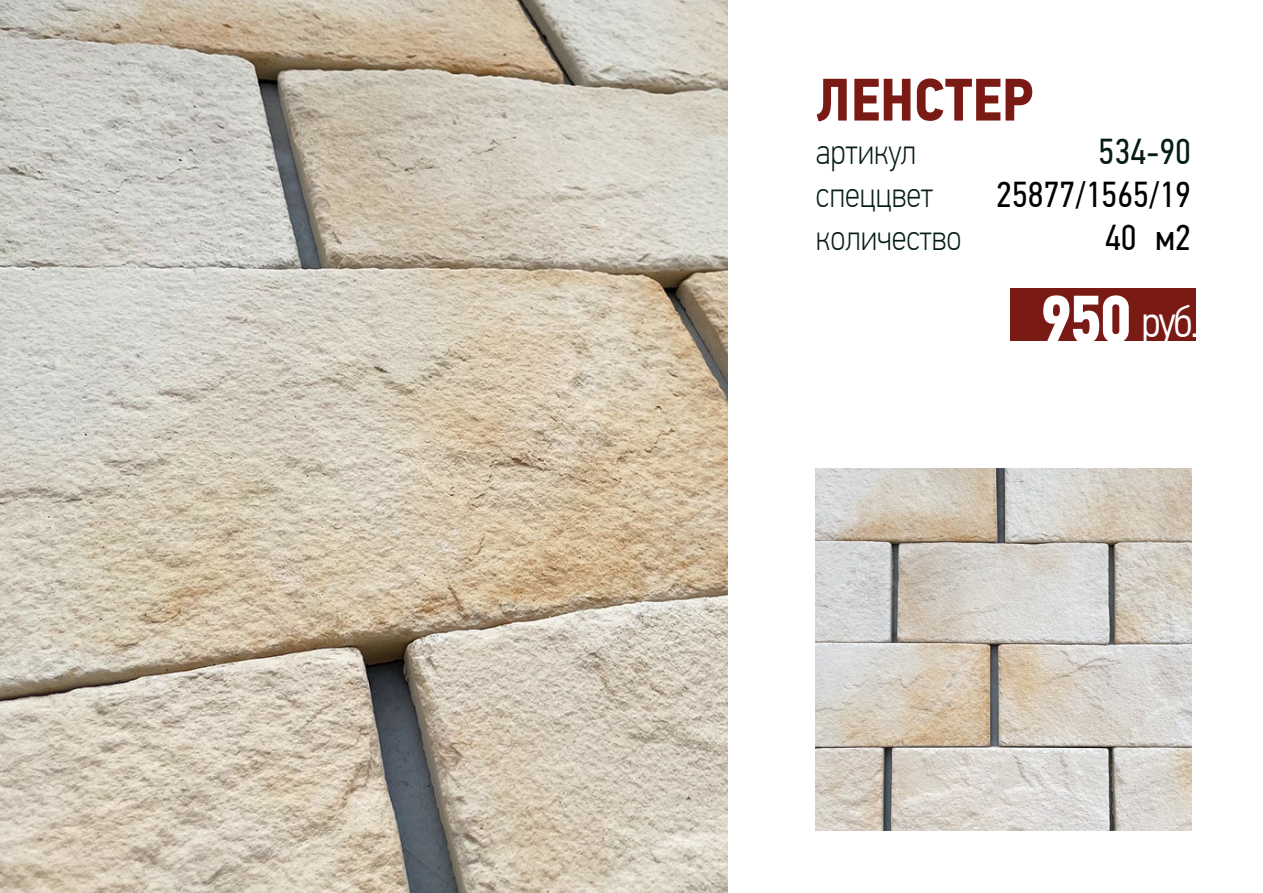
<style>
.page{position:relative;width:1263px;height:893px;background:#fff}
.page>*{position:absolute;margin:0;border:0;box-sizing:border-box;transform-origin:0 0}
.t1{font:700 60px "PF Din Text Cond Pro";color:#7a1a15}
.t2{font:300 45px "PF Din Text Cond Pro";color:#fff}
.t3{font:100 36px "PF Din Text Cond Pro";color:#051c18}
.t4{font:36px "PF Din Text Cond Pro";color:#000}
.t5{font:36px "PF Din Text Cond Pro";color:#051c18}
.s1{font-weight:700;font-size:67.5px}
</style>
<div class="page">
<img style="left:816px;top:468px;width:375px;height:362px">
<img style="left:0;top:0;width:727px;height:893px">
<div style="left:1010px;top:288px;width:186px;height:53px;background:#7a1a15"></div>
<h1 class="t1" style="left:816px;top:63px;width:219px">ЛЕНСТЕР</h1>
<p class="t3" style="left:816px;top:131px;width:102px">артикул</p>
<p class="t5" style="left:1099px;top:130px;width:94px">534-90</p>
<p class="t3" style="left:816px;top:174px;width:119px">спеццвет</p>
<p class="t4" style="left:996px;top:173px;width:196px">25877/1565/19</p>
<p class="t3" style="left:816px;top:217px;width:147px">количество</p>
<p class="t4" style="left:1105px;top:216px;width:87px">40 м2</p>
<p class="t2" style="left:1039px;top:296px;width:161px"><span class="s1">950</span> руб.</p>
</div>
